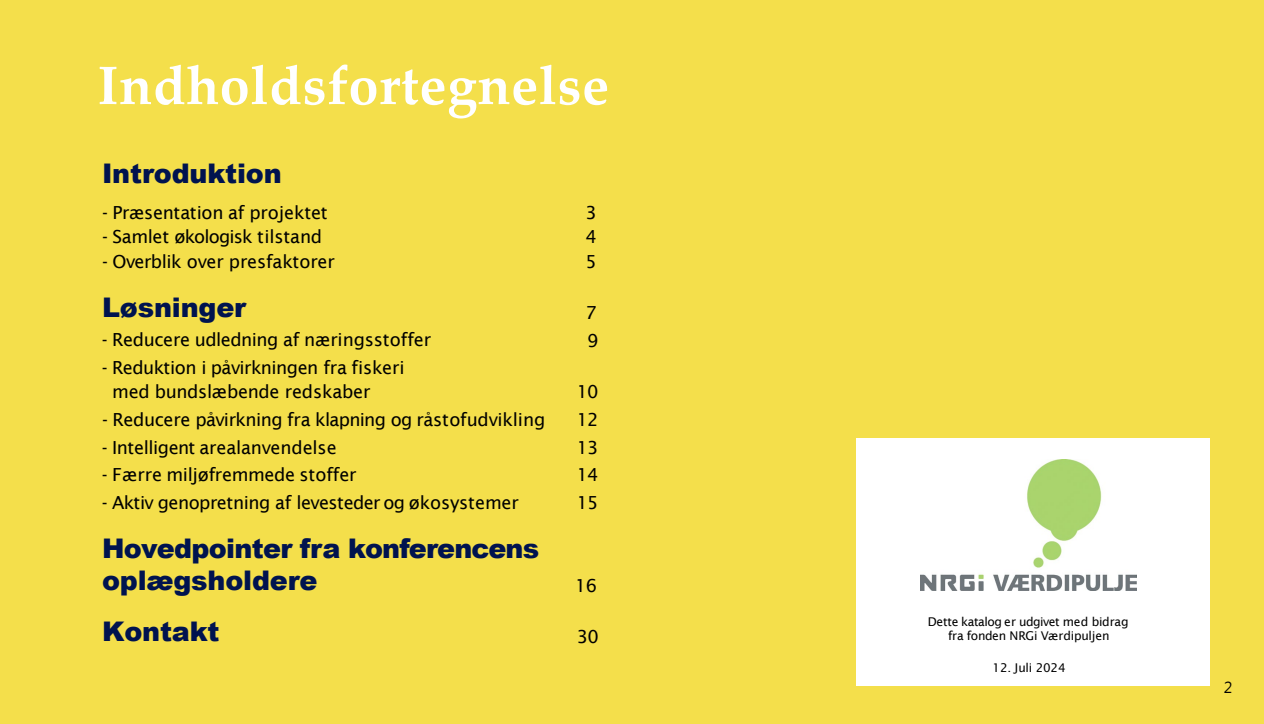
<style>
.page{position:relative;width:1264px;height:724px;background:#fff}
.page>*{position:absolute;margin:0;border:0;box-sizing:border-box;transform-origin:0 0}
.t1{font:700 54px "Palatino Linotype";letter-spacing:.01em;color:#fff}
.t2{font:900 27px/32.4px "Arial";letter-spacing:-.025em;color:#00134f}
.t3{font:900 27px "Arial";letter-spacing:-.005em;color:#00134f}
.t4{font:18px "Lucida Sans";letter-spacing:-.02em;color:#000}
.t5{font:15px "Microsoft Jheng Hei";color:#000}
.t6{font:12px/14.4px "Lucida Sans";letter-spacing:-.02em;color:#000;text-align:center}
</style>
<div class="page">
<div style="left:0;top:0;width:1263px;height:723px;background:#f4df4b"></div>
<div style="left:855px;top:438px;width:354px;height:247px;background:#fff"></div>
<img style="left:920px;top:459px;width:216px;height:131px">
<h2 class="t1" style="left:97px;top:47px;width:513px">Indholdsfortegnelse</h2>
<p class="t3" style="left:102px;top:154px;width:181px">Introduktion</p>
<p class="t4" style="left:102px;top:202px;width:227px">- Præsentation af projektet</p>
<p class="t4" style="left:102px;top:226px;width:222px">- Samlet økologisk tilstand</p>
<p class="t4" style="left:102px;top:251px;width:234px">- Overblik over presfaktorer</p>
<p class="t3" style="left:102px;top:287px;width:146px">Løsninger</p>
<p class="t4" style="left:102px;top:329px;width:331px">- Reducere udledning af næringsstoffer</p>
<p class="t4" style="left:102px;top:357px;width:304px">- Reduktion i påvirkningen fra fiskeri</p>
<p class="t4" style="left:112px;top:381px;width:260px">med bundslæbende redskaber</p>
<p class="t4" style="left:576px;top:381px;width:23px">10</p>
<p class="t4" style="left:102px;top:409px;width:444px">- Reducere påvirkning fra klapning og råstofudvikling</p>
<p class="t4" style="left:576px;top:409px;width:23px">12</p>
<p class="t4" style="left:102px;top:436px;width:236px">- Intelligent arealanvendelse</p>
<p class="t4" style="left:576px;top:436px;width:23px">13</p>
<p class="t4" style="left:102px;top:464px;width:256px">- Færre miljøfremmede stoffer</p>
<p class="t4" style="left:576px;top:464px;width:23px">14</p>
<p class="t4" style="left:102px;top:492px;width:418px">- Aktiv genopretning af levesteder og økosystemer</p>
<p class="t4" style="left:576px;top:492px;width:23px">15</p>
<p class="t2" style="left:102px;top:530px;width:438px">Hovedpointer fra konferencens oplægsholdere</p>
<p class="t3" style="left:102px;top:611px;width:119px">Kontakt</p>
<p class="t4" style="left:576px;top:625px;width:23px">30</p>
<p class="t4" style="left:585px;top:202px;width:13px">3</p>
<p class="t4" style="left:585px;top:226px;width:13px">4</p>
<p class="t4" style="left:585px;top:251px;width:13px">5</p>
<p class="t4" style="left:585px;top:302px;width:13px">7</p>
<p class="t4" style="left:587px;top:330px;width:13px">9</p>
<p class="t4" style="left:575px;top:575px;width:23px">16</p>
<p class="t6" style="left:927px;top:613px;width:202px">Dette katalog er udgivet med bidrag fra fonden NRGi Værdipuljen</p>
<p class="t6" style="left:992px;top:660px;width:74px">12. Juli 2024</p>
<p class="t5" style="left:1223px;top:677px;width:10px">2</p>
</div>
